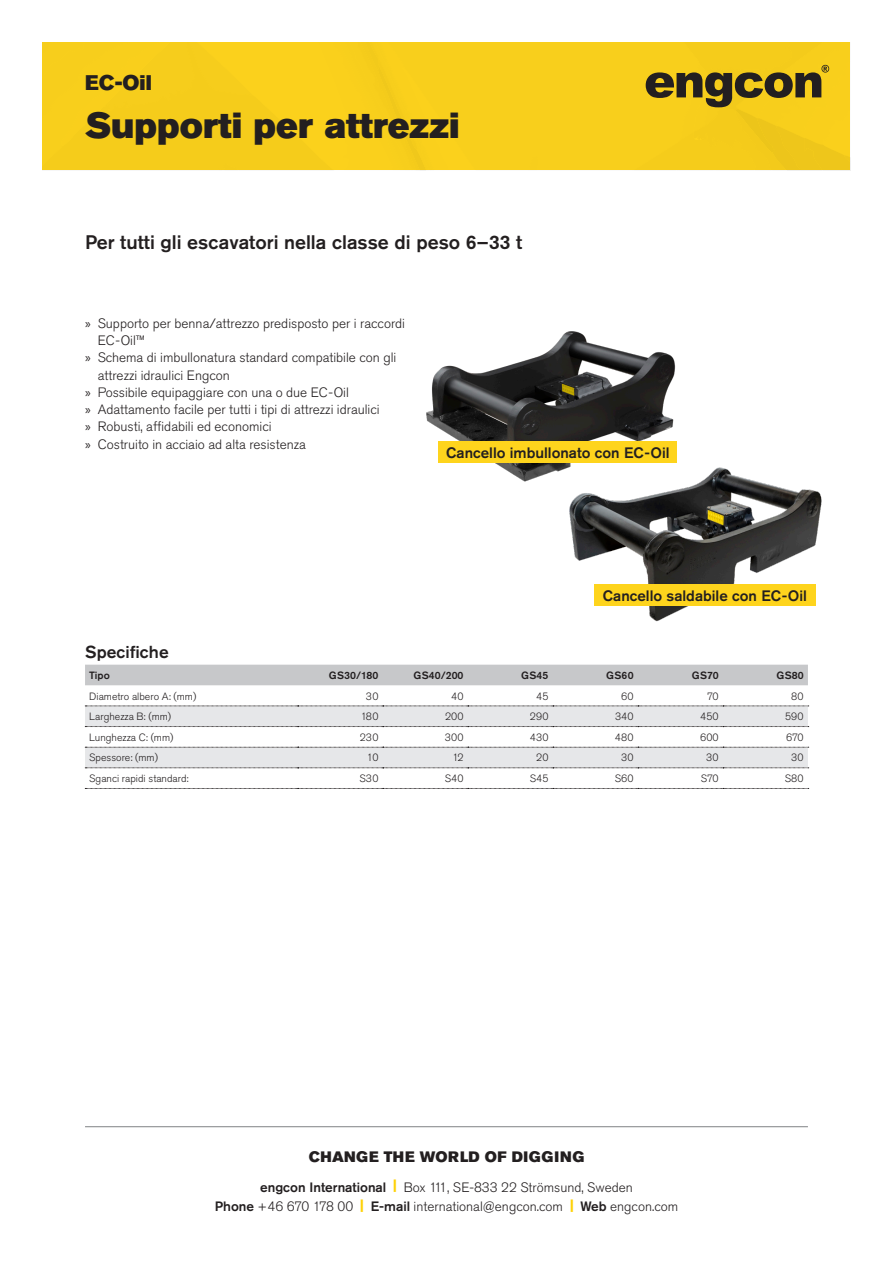
<style>
.page{position:relative;width:893px;height:1263px;background:#fff}
.page>*{position:absolute;margin:0;border:0;box-sizing:border-box;transform-origin:0 0}
.Product_heading{font:36px "Akzidenz Grotesk Pro Super";color:#231f20}
.Product_pre_heading{font:21px "Akzidenz Grotesk Pro Super";color:#231f20}
.t1{font:500 19.5px "Akzidenz Grotesk Pro";color:#231f20}
.t2{font:500 17.25px "Akzidenz Grotesk Pro";letter-spacing:.005em;color:#231f20}
.t3{font:500 15px "Akzidenz Grotesk Pro";color:#231f20}
.t4{font:15px "Akzidenz Grotesk Pro Super";letter-spacing:.04em;color:#231f20}
.t5{font:300 13.5px/17.2px "Akzidenz Grotesk Pro";color:#231f20}
.t6{font:300 10.5px "Akzidenz Grotesk Pro";color:#231f20}
.t7{font:500 10.5px "Akzidenz Grotesk Pro";letter-spacing:.02em;color:#231f20}
.s1{font-family:"Myriad Pro";font-weight:400}
.s2{font-weight:500}
.s3{font-family:"Akzidenz Grotesk Pro Super";font-weight:400;color:#fed105}
</style>
<div class="page">
<div style="left:43px;top:43px;width:807px;height:128px;background:#f8cf1c"></div>
<hr style="left:85px;top:1126px;width:723px;height:1px;background:#808285">
<div style="left:85px;top:665px;width:723px;height:20px;background:#c7c8ca"></div>
<svg style="left:85px;top:706px;width:724px;height:83px"></svg>
<img style="left:569px;top:467px;width:253px;height:155px">
<div style="left:594px;top:585px;width:221px;height:21px;background:#fed41d"></div>
<img style="left:426px;top:331px;width:280px;height:175px">
<div style="left:439px;top:441px;width:238px;height:22px;background:#fed41d"></div>
<h1 class="Product_pre_heading" style="left:85px;top:69px;width:68px">EC-Oil</h1>
<p class="Product_heading" style="left:85px;top:102px;width:376px">Supporti per attrezzi</p>
<h1 class="t1" style="left:85px;top:229px;width:439px">Per tutti gli escavatori nella classe di peso 6–33 t</h1>
<p class="t5" style="left:98px;top:314px;width:309px;text-indent:-13px"><span class="s1">»</span> Supporto per benna/attrezzo predisposto per i raccordi<br>EC-Oil™</p>
<p class="t5" style="left:98px;top:349px;width:300px;text-indent:-13px"><span class="s1">»</span> Schema di imbullonatura standard compatibile con gli attrezzi idraulici Engcon</p>
<p class="t5" style="left:85px;top:383px;width:265px"><span class="s1">»</span> Possibile equipaggiare con una o due EC-Oil</p>
<p class="t5" style="left:85px;top:401px;width:296px"><span class="s1">»</span> Adattamento facile per tutti i tipi di attrezzi idraulici</p>
<p class="t5" style="left:85px;top:418px;width:188px"><span class="s1">»</span> Robusti, affidabili ed economici</p>
<p class="t5" style="left:85px;top:435px;width:222px"><span class="s1">»</span> Costruito in acciaio ad alta resistenza</p>
<p class="t3" style="left:446px;top:443px;width:225px">Cancello imbullonato con EC-Oil</p>
<p class="t3" style="left:603px;top:586px;width:206px">Cancello saldabile con EC-Oil</p>
<h2 class="t2" style="left:85px;top:641px;width:85px">Specifiche</h2>
<p class="t7" style="left:89px;top:668px;width:22px">Tipo</p>
<p class="t7" style="left:329px;top:668px;width:51px">GS30/180</p>
<p class="t7" style="left:413px;top:668px;width:52px">GS40/200</p>
<p class="t7" style="left:521px;top:668px;width:29px">GS45</p>
<p class="t7" style="left:606px;top:668px;width:29px">GS60</p>
<p class="t7" style="left:692px;top:668px;width:28px">GS70</p>
<p class="t7" style="left:776px;top:668px;width:29px">GS80</p>
<p class="t6" style="left:89px;top:689px;width:108px">Diametro albero A: (mm)</p>
<p class="t6" style="left:366px;top:689px;width:14px">30</p>
<p class="t6" style="left:451px;top:689px;width:14px">40</p>
<p class="t6" style="left:536px;top:689px;width:14px">45</p>
<p class="t6" style="left:621px;top:689px;width:14px">60</p>
<p class="t6" style="left:707px;top:689px;width:13px">70</p>
<p class="t6" style="left:791px;top:689px;width:14px">80</p>
<p class="t6" style="left:89px;top:710px;width:83px">Larghezza B: (mm)</p>
<p class="t6" style="left:361px;top:710px;width:19px">180</p>
<p class="t6" style="left:445px;top:710px;width:20px">200</p>
<p class="t6" style="left:530px;top:710px;width:20px">290</p>
<p class="t6" style="left:615px;top:710px;width:20px">340</p>
<p class="t6" style="left:700px;top:710px;width:20px">450</p>
<p class="t6" style="left:785px;top:710px;width:20px">590</p>
<p class="t6" style="left:89px;top:730px;width:86px">Lunghezza C: (mm)</p>
<p class="t6" style="left:360px;top:730px;width:20px">230</p>
<p class="t6" style="left:445px;top:730px;width:20px">300</p>
<p class="t6" style="left:530px;top:730px;width:20px">430</p>
<p class="t6" style="left:615px;top:730px;width:20px">480</p>
<p class="t6" style="left:700px;top:730px;width:20px">600</p>
<p class="t6" style="left:786px;top:730px;width:19px">670</p>
<p class="t6" style="left:89px;top:751px;width:70px">Spessore: (mm)</p>
<p class="t6" style="left:367px;top:751px;width:13px">10</p>
<p class="t6" style="left:452px;top:751px;width:13px">12</p>
<p class="t6" style="left:536px;top:751px;width:14px">20</p>
<p class="t6" style="left:621px;top:751px;width:14px">30</p>
<p class="t6" style="left:706px;top:751px;width:14px">30</p>
<p class="t6" style="left:791px;top:751px;width:14px">30</p>
<p class="t6" style="left:89px;top:772px;width:101px">Sganci rapidi standard:</p>
<p class="t6" style="left:360px;top:772px;width:20px">S30</p>
<p class="t6" style="left:445px;top:772px;width:20px">S40</p>
<p class="t6" style="left:530px;top:772px;width:20px">S45</p>
<p class="t6" style="left:615px;top:772px;width:20px">S60</p>
<p class="t6" style="left:701px;top:772px;width:19px">S70</p>
<p class="t6" style="left:785px;top:772px;width:20px">S80</p>
<p class="t4" style="left:309px;top:1146px;width:277px">CHANGE THE WORLD OF DIGGING</p>
<p class="t5" style="left:215px;top:1177px;width:465px;line-height:19.5px;text-align:center"><span class="s2">engcon International</span> <span class="s3">|</span> Box 111, SE-833 22 Strömsund, Sweden<br><span class="s2">Phone</span> +46 670 178 00 <span class="s3">|</span> <span class="s2">E-mail</span> international@engcon.com <span class="s3">|</span> <span class="s2">Web</span> engcon.com</p>
</div>
